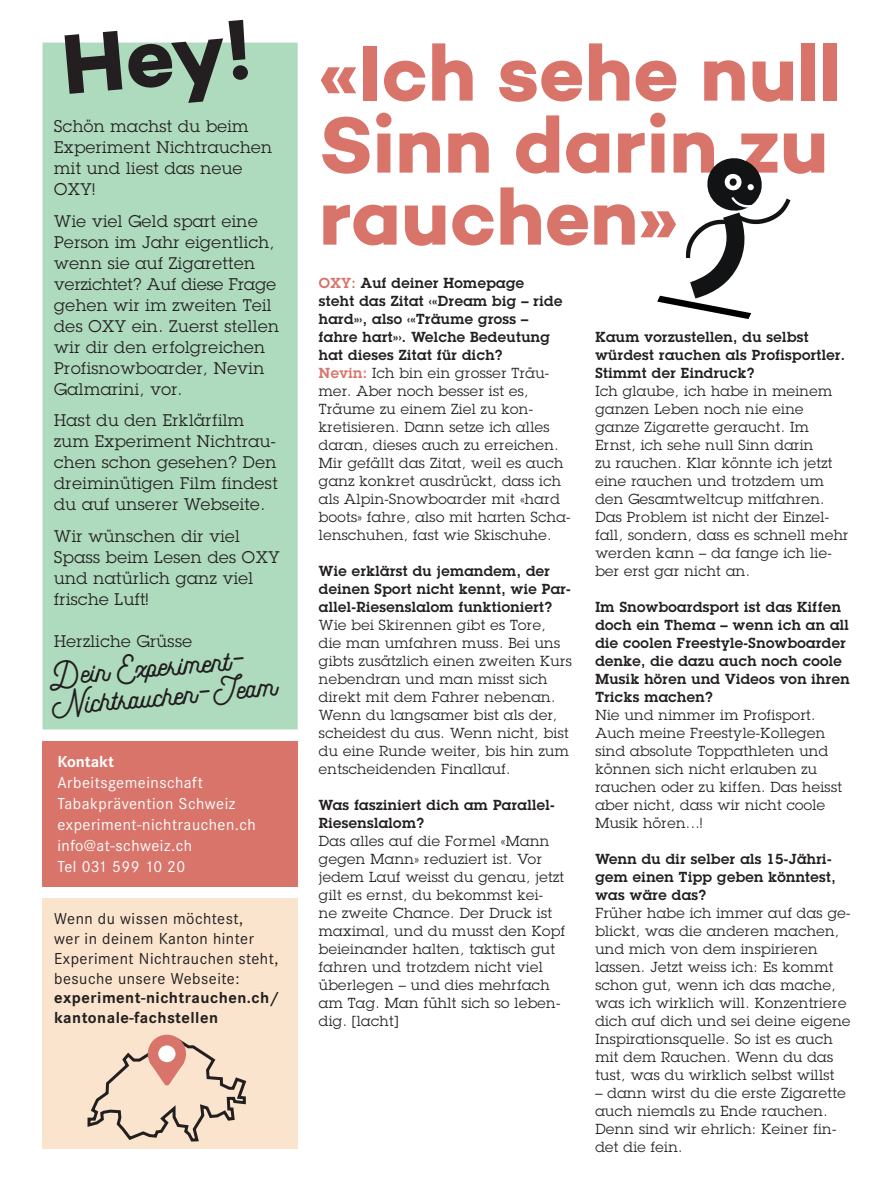
<style>
.page{position:relative;width:893px;height:1191px;background:#fff}
.page>*{position:absolute;margin:0;border:0;box-sizing:border-box;transform-origin:0 0}
.t1{font:700 86.1px "Campton";color:#231f20}
.t2{font:700 80.55px/72px "Campton";color:#d9746a}
.t3{font:29.55px/29.5px "Pathways";color:#231f20}
.t4{font:16.5px/21px "Lubalin Graph";letter-spacing:.03em;color:#231f20}
.t5{font:16.5px/21px "Corporate S";letter-spacing:.03em;color:#fff}
.t6{font:16.5px/19.8px "Corporate S";letter-spacing:.03em;color:#231f20}
.t7{font:700 16.5px/19.8px "Corporate S";letter-spacing:.03em;color:#231f20}
.t8{font:700 16.5px "Corporate S";color:#fff}
.t9{font:14.25px/18px "Lubalin Graph";letter-spacing:.03em;color:#231f20}
.t10{font:600 14.25px/18px "Lubalin Graph";letter-spacing:.03em;color:#231f20}
.s1{font-weight:600;color:#d9746a}
.s2{font-weight:600}
</style>
<div class="page">
<div style="left:43px;top:43px;width:254px;height:685px;background:#aedabd"></div>
<div style="left:43px;top:43px;width:255px;height:686px;border:2px solid #aedabd"></div>
<div style="left:43px;top:740px;width:255px;height:146px;background:#d9746a"></div>
<div style="left:43px;top:898px;width:255px;height:250px;background:#fae4cd"></div>
<svg style="left:148px;top:1034px;width:38px;height:39px"></svg>
<svg style="left:87px;top:1036px;width:160px;height:106px"></svg>
<div style="left:158px;top:1045px;width:18px;height:17px;background:#fff;border-radius:50%"></div>
<svg style="left:657px;top:158px;width:133px;height:161px"></svg>
<h1 class="t1" style="left:57px;top:10px;width:191px;rotate:-5deg">Hey!</h1>
<p class="t4" style="left:54px;top:116px;width:219px">Schön machst du beim<br>Experiment Nichtrauchen mit und liest das neue<br>OXY!</p>
<p class="t4" style="left:54px;top:210px;width:226px">Wie viel Geld spart eine<br>Person im Jahr eigentlich, wenn sie auf Zigaretten verzichtet? Auf diese Frage gehen wir im zweiten Teil des OXY ein. Zuerst stellen wir dir den erfolgreichen<br>Profisnowboarder, Nevin<br>Galmarini, vor.</p>
<p class="t4" style="left:54px;top:410px;width:225px">Hast du den Erklärfilm zum Experiment Nichtrau&shy;chen schon gesehen? Den dreiminütigen Film findest du auf unserer Webseite.</p>
<p class="t4" style="left:54px;top:525px;width:227px">Wir wünschen dir viel<br>Spass beim Lesen des OXY und natürlich ganz viel frische Luft!</p>
<p class="t4" style="left:54px;top:630px;width:139px">Herzliche Grüsse</p>
<h3 class="t3" style="left:48px;top:662px;width:227px;rotate:-5deg">Dein Experiment-<br>Nichtrauchen-Team</h3>
<p class="t8" style="left:57px;top:752px;width:58px">Kontakt</p>
<p class="t5" style="left:57px;top:772px;width:200px">Arbeitsgemeinschaft<br>Tabakprävention Schweiz experiment-nichtrauchen.ch info@at-schweiz.ch<br>Tel 031 599 10 20</p>
<p class="t6" style="left:54px;top:909px;width:226px">Wenn du wissen möchtest,<br>wer in deinem Kanton hinter<br>Experiment Nichtrauchen steht, besuche unsere Webseite:</p>
<p class="t7" style="left:54px;top:988px;width:226px">experiment-nichtrauchen.ch/ kantonale-fachstellen</p>
<h2 class="t2" style="left:319px;top:36px;width:524px">«Ich sehe null<br>Sinn darin zu rauchen»</h2>
<p class="t9" style="left:319px;top:274px;width:253px"><span class="s1">OXY:</span> <span class="s2">Auf deiner Homepage<br>steht das Zitat ‹«Dream big – ride hard»›, also ‹«Träume gross – fahre hart»›. Welche Bedeutung hat dieses Zitat für dich?<br></span><span class="s1">Nevin:</span> Ich bin ein grosser Träu&shy;mer. Aber noch besser ist es,<br>Träume zu einem Ziel zu kon&shy;kretisieren. Dann setze ich alles daran, dieses auch zu erreichen.<br>Mir gefällt das Zitat, weil es auch ganz konkret ausdrückt, dass ich als Alpin-Snowboarder mit «hard boots» fahre, also mit harten Scha&shy;lenschuhen, fast wie Skischuhe.</p>
<p class="t10" style="left:319px;top:562px;width:253px">Wie erklärst du jemandem, der deinen Sport nicht kennt, wie Par&shy;allel-Riesenslalom funktioniert?</p>
<p class="t9" style="left:319px;top:616px;width:254px">Wie bei Skirennen gibt es Tore,<br>die man umfahren muss. Bei uns gibts zusätzlich einen zweiten Kurs nebendran und man misst sich direkt mit dem Fahrer nebenan.<br>Wenn du langsamer bist als der, scheidest du aus. Wenn nicht, bist du eine Runde weiter, bis hin zum entscheidenden Finallauf.</p>
<p class="t10" style="left:319px;top:796px;width:237px">Was fasziniert dich am Parallel-<br>Riesenslalom?</p>
<p class="t9" style="left:319px;top:832px;width:248px">Das alles auf die Formel «Mann gegen Mann» reduziert ist. Vor jedem Lauf weisst du genau, jetzt gilt es ernst, du bekommst kei-<br>ne zweite Chance. Der Druck ist maximal, und du musst den Kopf beieinander halten, taktisch gut fahren und trotzdem nicht viel überlegen – und dies mehrfach am Tag. Man fühlt sich so leben&shy;dig. [lacht]</p>
<p class="t10" style="left:595px;top:328px;width:251px">Kaum vorzustellen, du selbst würdest rauchen als Profisportler.<br>Stimmt der Eindruck?</p>
<p class="t9" style="left:595px;top:382px;width:255px">Ich glaube, ich habe in meinem ganzen Leben noch nie eine ganze Zigarette geraucht. Im<br>Ernst, ich sehe null Sinn darin<br>zu rauchen. Klar könnte ich jetzt eine rauchen und trotzdem um den Gesamtweltcup mitfahren.<br>Das Problem ist nicht der Einzel&shy;fall, sondern, dass es schnell mehr werden kann – da fange ich lie&shy;ber erst gar nicht an.</p>
<p class="t10" style="left:595px;top:598px;width:256px">Im Snowboardsport ist das Kiffen doch ein Thema – wenn ich an all die coolen Freestyle-Snowboarder denke, die dazu auch noch coole<br>Musik hören und Videos von ihren<br>Tricks machen?</p>
<p class="t9" style="left:595px;top:706px;width:248px">Nie und nimmer im Profisport.<br>Auch meine Freestyle-Kollegen sind absolute Toppathleten und können sich nicht erlauben zu rauchen oder zu kiffen. Das heisst aber nicht, dass wir nicht coole<br>Musik hören...!</p>
<p class="t10" style="left:595px;top:850px;width:242px">Wenn du dir selber als 15-Jähri&shy;gem einen Tipp geben könntest, was wäre das?</p>
<p class="t9" style="left:595px;top:904px;width:257px">Früher habe ich immer auf das ge&shy;blickt, was die anderen machen, und mich von dem inspirieren lassen. Jetzt weiss ich: Es kommt schon gut, wenn ich das mache, was ich wirklich will. Konzentriere dich auf dich und sei deine eigene<br>Inspirationsquelle. So ist es auch mit dem Rauchen. Wenn du das tust, was du wirklich selbst willst</p>
<p class="t9" style="left:595px;top:1084px;width:252px">– dann wirst du die erste Zigarette auch niemals zu Ende rauchen.<br>Denn sind wir ehrlich: Keiner fin&shy;det die fein.</p>
</div>
